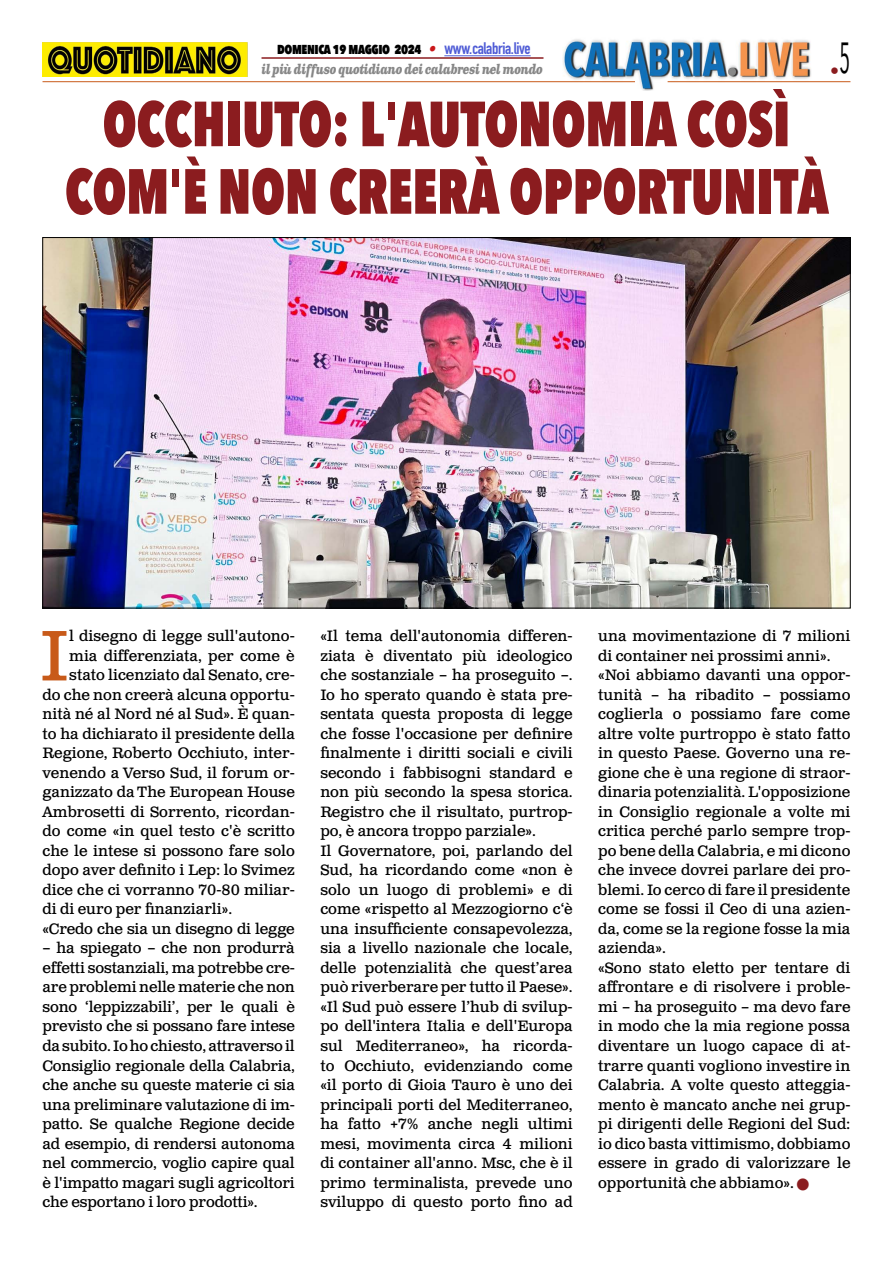
<style>
.page{position:relative;width:893px;height:1263px;background:#fff}
.page>*{position:absolute;margin:0;border:0;box-sizing:border-box;transform-origin:0 0}
.t1{font:71.25px "Clarendon Text Pro";color:#c85a19}
.t2{font:800 63px/67.5px "Avenir Next Condensed";color:#8b1c1f;text-align:center;scale:.84 1}
.t3{font:18px "Avenir Next Condensed";color:#8b1c1f}
.t4{font:15px/19.5px "Clarendon Text Pro";color:#000}
.t5{font:800 15px "Avenir Next Condensed";letter-spacing:-.03em;color:#000;scale:.9 1}
.t6{font:italic 700 13.5px "Clarendon Text Pro";letter-spacing:-.05em;color:#878787;scale:.79 1}
.s1{font-family:"Clarendon Text Pro";font-weight:700;font-style:italic;color:#ca181a}
.s2{font-family:"DIN Condensed";font-weight:700;font-size:16.5px;color:#4f5cd6}
.s3{color:#8b1c1f}
</style>
<div class="page">
<img style="left:563px;top:39px;width:248px;height:51px">
<hr style="left:43px;top:81px;width:592px;height:1px;background:#c85a19">
<hr style="left:668px;top:81px;width:182px;height:1px;background:#c85a19">
<hr style="left:444px;top:55px;width:87px;height:1px;background:#4f5cd6">
<hr style="left:261px;top:57px;width:282px;height:2px;background:#8b1c1f">
<img style="left:43px;top:42px;width:204px;height:35px">
<img style="left:45px;top:239px;width:803px;height:367px">
<p class="t3" style="left:830px;top:55px;width:22px">•<sup>5</sup></p>
<p class="t5" style="left:277px;top:39px;width:283px">domenica 19 maggio 2024 <span class="s1">•</span> <span class="s2">www.calabria.live</span></p>
<p class="t6" style="left:261px;top:61px;width:358px">il più diffuso quotidiano dei calabresi nel mondo</p>
<h2 class="t2" style="left:65px;top:90px;width:911px">OCCHIUTO: L'AUTONOMIA COSÌ<br>COM'È NON CREERÀ OPPORTUNITÀ</h2>
<h1 class="t1" style="left:40px;top:613px;width:31px">I</h1>
<p class="t4" style="left:69px;top:627px;width:227px">l disegno di legge sull'autono-</p>
<p class="t4" style="left:69px;top:647px;width:227px">mia differenziata, per come è</p>
<p class="t4" style="left:69px;top:666px;width:227px">stato licenziato dal Senato, cre-</p>
<p class="t4" style="left:43px;top:686px;width:254px">do che non creerà alcuna opportu-</p>
<p class="t4" style="left:43px;top:705px;width:254px">nità né al Nord né al Sud». È quan-</p>
<p class="t4" style="left:43px;top:725px;width:254px">to ha dichiarato il presidente della</p>
<p class="t4" style="left:43px;top:744px;width:254px">Regione, Roberto Occhiuto, inter-</p>
<p class="t4" style="left:43px;top:764px;width:254px">venendo a Verso Sud, il forum or-</p>
<p class="t4" style="left:43px;top:783px;width:254px">ganizzato da The European House</p>
<p class="t4" style="left:43px;top:803px;width:254px">Ambrosetti di Sorrento, ricordan-</p>
<p class="t4" style="left:43px;top:822px;width:254px">do come «in quel testo c'è scritto</p>
<p class="t4" style="left:43px;top:842px;width:254px">che le intese si possono fare solo</p>
<p class="t4" style="left:43px;top:861px;width:254px">dopo aver definito i Lep: lo Svimez</p>
<p class="t4" style="left:43px;top:881px;width:254px">dice che ci vorranno 70-80 miliar-</p>
<p class="t4" style="left:43px;top:900px;width:191px">di di euro per finanziarli».</p>
<p class="t4" style="left:43px;top:920px;width:254px">«Credo che sia un disegno di legge</p>
<p class="t4" style="left:43px;top:939px;width:254px;text-align:justify">– ha spiegato – che non produrrà effetti sostanziali, ma potrebbe cre&shy;are problemi nelle materie che non sono ‘leppizzabili’, per le quali è previsto che si possano fare intese da subito. Io ho chiesto, attraverso il Consiglio regionale della Calabria, che anche su queste materie ci sia una preliminare valutazione di im&shy;patto. Se qualche Regione decide ad esempio, di rendersi autonoma nel commercio, voglio capire qual è l'impatto magari sugli agricoltori che esportano i loro prodotti».</p>
<p class="t4" style="left:320px;top:627px;width:254px">«Il tema dell'autonomia differen&shy;ziata è diventato più ideologico che sostanziale – ha proseguito –.<br>Io ho sperato quando è stata pre&shy;sentata questa proposta di legge che fosse l'occasione per definire finalmente i diritti sociali e civili secondo i fabbisogni standard e non più secondo la spesa storica.<br>Registro che il risultato, purtrop&shy;po, è ancora troppo parziale».<br>Il Governatore, poi, parlando del Sud, ha ricordando come «non è solo un luogo di problemi» e di come «rispetto al Mezzogiorno c‘è una insufficiente consapevolezza, sia a livello nazionale che locale, delle potenzialità che quest’area può riverberare per tutto il Paese». «Il Sud può essere l’hub di svilup&shy;po dell'intera Italia e dell'Europa sul Mediterraneo», ha ricorda&shy;to Occhiuto, evidenziando come «il porto di Gioia Tauro è uno dei principali porti del Mediterraneo, ha fatto +7% anche negli ultimi mesi, movimenta circa 4 milioni di container all'anno. Msc, che è il primo terminalista, prevede uno sviluppo di questo porto fino ad</p>
<p class="t4" style="left:598px;top:627px;width:254px">una movimentazione di 7 milioni di container nei prossimi anni». «Noi abbiamo davanti una oppor&shy;tunità – ha ribadito – possiamo coglierla o possiamo fare come altre volte purtroppo è stato fatto in questo Paese. Governo una re&shy;gione che è una regione di straor&shy;dinaria potenzialità. L'opposizione in Consiglio regionale a volte mi critica perché parlo sempre trop&shy;po bene della Calabria, e mi dicono che invece dovrei parlare dei pro&shy;blemi. Io cerco di fare il presidente come se fossi il Ceo di una azien&shy;da, come se la regione fosse la mia azienda».<br>«Sono stato eletto per tentare di affrontare e di risolvere i proble&shy;mi – ha proseguito – ma devo fare in modo che la mia regione possa diventare un luogo capace di at&shy;trarre quanti vogliono investire in<br>Calabria. A volte questo atteggia&shy;mento è mancato anche nei grup&shy;pi dirigenti delle Regioni del Sud: io dico basta vittimismo, dobbiamo essere in grado di valorizzare le opportunità che abbiamo». <span class="s3">■</span></p>
</div>
